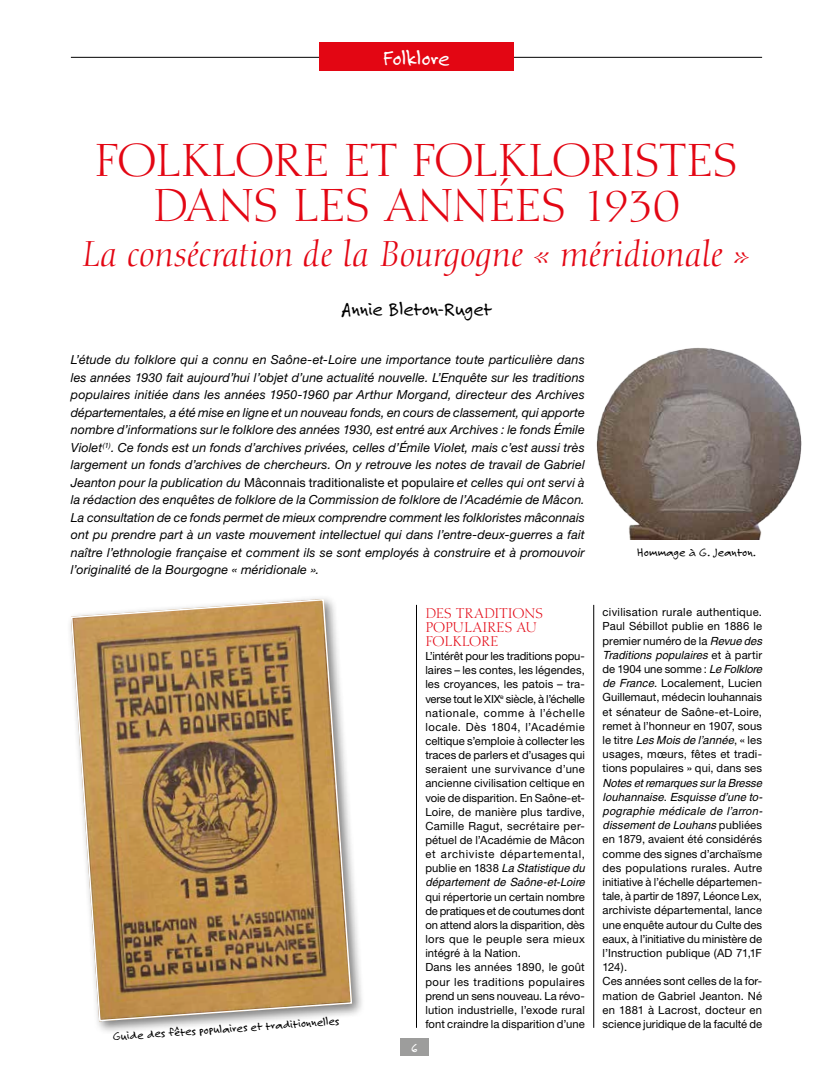
<style>
.page{position:relative;width:833px;height:1081px;background:#fff}
.page>*{position:absolute;margin:0;border:0;box-sizing:border-box;transform-origin:0 0}
.t1{font:45px/45px "Calligraphic 810 BT";letter-spacing:-.035em;color:#e30613;text-align:center}
.t2{font:italic 35px "Calligraphic 810 BT";letter-spacing:-.01em;color:#e30613}
.t3{font:22.5px "Felt Tip Roman";letter-spacing:-.01em;color:#fff}
.t4{font:20px "Felt Tip Roman";letter-spacing:-.01em;color:#000}
.t5{font:15px "Felt Tip Roman";color:#fff}
.t6{font:13.75px/14.1px "Calligraphic 810 BT";letter-spacing:-.015em;color:#e30613}
.t7{font:italic 12.5px/17.5px "Helvetica Neue";letter-spacing:.01em;color:#000;text-align:justify}
.t8{font:12.5px "Felt Tip Roman";letter-spacing:.01em;color:#000}
.t9{font:11.25px/14.1px "Helvetica Neue";letter-spacing:.01em;color:#000;text-align:justify}
.t10{font:italic 11.25px/14.2px "Helvetica";letter-spacing:.005em;color:#000;text-align:justify}
.s1{font-style:normal}
.s2{font-family:"Helvetica Neue";font-style:normal}
.s3{font-family:"Helvetica";font-style:italic}
</style>
<div class="page">
<hr style="left:71px;top:57px;width:691px;height:1px;background:#000">
<div style="left:400px;top:1038px;width:29px;height:18px;background:#9d9d9c"></div>
<hr style="left:593px;top:605px;width:1px;height:423px;background:#000">
<hr style="left:416px;top:605px;width:1px;height:423px;background:#000">
<div style="left:319px;top:43px;width:195px;height:28px;background:#e30613"></div>
<div style="left:66px;top:594px;width:299px;height:440px;background:#000;opacity:.5"></div>
<svg style="left:70px;top:598px;width:283px;height:424px;background:#b49263"></svg>
<img style="left:596px;top:347px;width:206px;height:193px">
<h3 class="t3" style="left:383px;top:44px;width:68px">Folklore</h3>
<h1 class="t1" style="left:94px;top:139px;width:646px">FOLKLORE ET FOLKLORISTES<br>DANS LES ANNÉES 1930</h1>
<h2 class="t2" style="left:82px;top:232px;width:670px">La consécration de la Bourgogne « méridionale »</h2>
<h3 class="t4" style="left:341px;top:296px;width:152px">Annie Bleton-Ruget</h3>
<p class="t7" style="left:71px;top:351px;width:515px">L’étude du folklore qui a connu en Saône-et-Loire une importance toute particulière dans les années 1930 fait aujourd’hui l’objet d’une actualité nouvelle. L’Enquête sur les traditions populaires initiée dans les années 1950-1960 par Arthur Morgand, directeur des Archives départementales, a été mise en ligne et un nouveau fonds, en cours de classement, qui apporte nombre d’informations sur le folklore des années 1930, est entré aux Archives : le fonds Émile Violet<sup>(1)</sup>. Ce fonds est un fonds d’archives privées, celles d’Émile Violet, mais c’est aussi très largement un fonds d’archives de chercheurs. On y retrouve les notes de travail de Gabriel Jeanton pour la publication du <span class="s1">Mâconnais traditionaliste et populaire</span> et celles qui ont servi à la rédaction des enquêtes de folklore de la Commission de folklore de l’Académie de Mâcon.<br>La consultation de ce fonds permet de mieux comprendre comment les folkloristes mâconnais ont pu prendre part à un vaste mouvement intellectuel qui dans l’entre-deux-guerres a fait naître l’ethnologie française et comment ils se sont employés à construire et à promouvoir l’originalité de la Bourgogne « méridionale ».</p>
<p class="t8" style="left:112px;top:1029px;width:228px;rotate:-4deg">Guide des fêtes populaires et traditionnelles</p>
<h3 class="t5" style="left:411px;top:1039px;width:8px">6</h3>
<p class="t6" style="left:425px;top:606px;width:120px">DES TRADITIONS<br>POPULAIRES AU<br>FOLKLORE</p>
<p class="t9" style="left:425px;top:649px;width:161px">L’intérêt pour les traditions popu&shy;laires – les contes, les légendes, les croyances, les patois – tra&shy;verse tout le XIX<sup>e</sup> siècle, à l’échelle nationale, comme à l’échelle locale. Dès 1804, l’Académie celtique s’emploie à collecter les traces de parlers et d’usages qui seraient une survivance d’une ancienne civilisation celtique en voie de disparition. En Saône-et-Loire, de manière plus tardive, Camille Ragut, secrétaire per&shy;pétuel de l’Académie de Mâcon et archiviste départemental,</p>
<p class="t10" style="left:425px;top:861px;width:161px"><span class="s2">publie en 1838</span> La Statistique du département de Saône-et-Loire</p>
<p class="t9" style="left:425px;top:889px;width:161px;text-align:left">qui répertorie un certain nombre de pratiques et de coutumes dont on attend alors la disparition, dès lors que le peuple sera mieux intégré à la Nation.<br>Dans les années 1890, le goût pour les traditions populaires prend un sens nouveau. La révo&shy;lution industrielle, l’exode rural font craindre la disparition d’une</p>
<p class="t8" style="left:637px;top:544px;width:120px">Hommage à G. Jeanton.</p>
<p class="t9" style="left:602px;top:605px;width:161px">civilisation rurale authentique.<br>Paul Sébillot publie en 1886 le premier numéro de la <span class="s3">Revue des</span></p>
<p class="t10" style="left:602px;top:647px;width:161px">Traditions populaires <span class="s2">et à partir</span></p>
<p class="t9" style="left:602px;top:661px;width:161px">de 1904 une somme : <span class="s3">Le Folklore de France</span>. Localement, Lucien Guillemaut, médecin louhannais et sénateur de Saône-et-Loire, remet à l’honneur en 1907, sous</p>
<p class="t10" style="left:602px;top:733px;width:161px"><span class="s2">le titre</span> Les Mois de l’année<span class="s2">, « les</span></p>
<p class="t9" style="left:602px;top:747px;width:161px">usages, mœurs, fêtes et tradi&shy;tions populaires » qui, dans ses</p>
<p class="t10" style="left:602px;top:775px;width:161px">Notes et remarques sur la Bresse louhannaise<span class="s2">.</span> Esquisse d’une to&shy;pographie médicale de l’arron&shy;dissement de Louhans <span class="s2">publiées</span></p>
<p class="t9" style="left:602px;top:832px;width:161px;text-align:left">en 1879, avaient été considérés comme des signes d’archaïsme des populations rurales. Autre initiative à l’échelle départemen&shy;tale, à partir de 1897, Léonce Lex, archiviste départemental, lance une enquête autour du Culte des eaux, à l’initiative du ministère de l’Instruction publique (AD 71,1F<br>124).<br>Ces années sont celles de la for&shy;mation de Gabriel Jeanton. Né en 1881 à Lacrost, docteur en science juridique de la faculté de</p>
</div>
